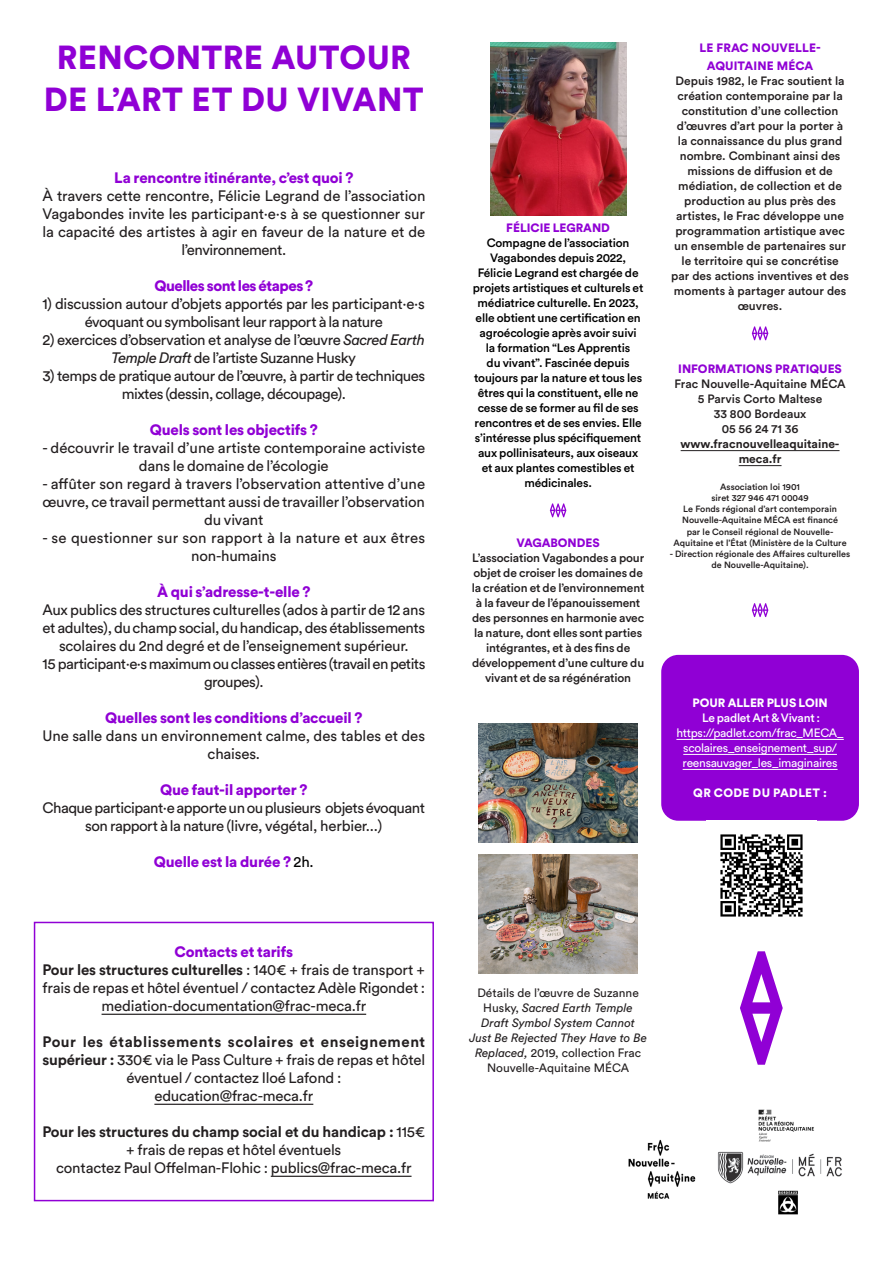
<style>
.page{position:relative;width:893px;height:1263px;background:#fff}
.page>*{position:absolute;margin:0;border:0;box-sizing:border-box;transform-origin:0 0}
.Gros-titre{font:900 33px/42px "Circular Std";letter-spacing:.01em;color:#9000d5;text-align:center}
.Texte-courant{font:15px/18px "Circular Std";letter-spacing:-.015em;color:#231f20;text-align:center}
.Texte-courant-2{font:15px/18px "Circular Std";letter-spacing:-.035em;color:#231f20;text-align:center}
.Texte-courant-3{font:900 15px "Circular Std";letter-spacing:-.01em;color:#9000d5}
.Texte-courant-4{font:700 15px/18px "Circular Std";letter-spacing:-.01em;color:#231f20;text-align:center}
.Texte-courant-5{font:15px/18px "Circular Std";letter-spacing:.01em;color:#231f20;text-align:center}
.Texte-courant-6{font:900 15px "Circular Std";letter-spacing:-.03em;color:#9000d5}
.Infos-pratiques{font:500 12px/15px "Circular Std";color:#231f20;text-align:center}
.Texte-courant-7{font:500 12px/15px "Circular Std";letter-spacing:-.01em;color:#000;text-align:center}
.Texte-courant-8{font:500 12px/15px "Circular Std";letter-spacing:-.01em;color:#231f20;text-align:center}
.Infos-pratiques-2{font:italic 12px/15px "Circular Std";color:#231f20;text-align:center}
.Texte-courant-9{font:12px/15px "Circular Std";letter-spacing:-.02em;color:#fff;text-align:center}
.Infos-pratiques-3{font:900 12px/18px "Circular Std";color:#9000d5;text-align:center}
.Infos-pratiques-4{font:700 12px/15px "Circular Std";color:#231f20;text-align:center}
.Texte-courant-10{font:900 12px "Circular Std";color:#9000d5}
.Texte-courant-11{font:500 12px "Circular Std";letter-spacing:-.02em;color:#fff}
.Texte-courant-12{font:900 12px "Circular Std";color:#fff}
.Infos-pratiques-5{font:900 12px "Circular Std";letter-spacing:.025em;color:#fff}
.texte-mentions-légales{font:500 9px/11.2px "Circular Std";color:#231f20;text-align:center}
.s1{font-style:italic}
.s2{font-weight:400;color:#000}
.s3{font-weight:700}
.s4{font-weight:400}
.s5{font-style:normal}
</style>
<div class="page">
<div style="left:661px;top:655px;width:198px;height:166px;background:#9000d5;border-radius:17px"></div>
<hr style="left:102px;top:1014px;width:264px;height:1px;background:#231f20">
<hr style="left:154px;top:1104px;width:159px;height:1px;background:#231f20">
<hr style="left:271px;top:1176px;width:141px;height:1px;background:#231f20">
<svg style="left:550px;top:503px;width:16px;height:14px"></svg>
<hr style="left:681px;top:450px;width:158px;height:1px;background:#231f20">
<hr style="left:739px;top:465px;width:42px;height:1px;background:#231f20">
<hr style="left:676px;top:739px;width:168px;height:1px;background:#fff">
<hr style="left:683px;top:754px;width:154px;height:1px;background:#fff">
<hr style="left:683px;top:769px;width:154px;height:1px;background:#fff">
<svg style="left:752px;top:326px;width:16px;height:14px"></svg>
<svg style="left:752px;top:603px;width:16px;height:14px"></svg>
<img style="left:490px;top:43px;width:136px;height:173px">
<svg style="left:740px;top:951px;width:43px;height:114px"></svg>
<img style="left:758px;top:1109px;width:56px;height:33px">
<img style="left:717px;top:1151px;width:125px;height:33px">
<img style="left:778px;top:1190px;width:20px;height:25px">
<img style="left:479px;top:724px;width:158px;height:119px">
<img style="left:479px;top:855px;width:158px;height:119px">
<div style="left:34px;top:922px;width:400px;height:279px;border:2px solid #9000d5"></div>
<img style="left:720px;top:834px;width:83px;height:83px">
<img style="left:628px;top:1139px;width:68px;height:60px">
<p class="Gros-titre" style="left:44px;top:36px;width:381px">RENCONTRE AUTOUR<br>DE L’ART ET DU VIVANT</p>
<p class="Texte-courant-3" style="left:114px;top:168px;width:241px">La rencontre itinérante, c’est quoi ?</p>
<p class="Texte-courant" style="left:43px;top:187px;width:384px">À travers cette rencontre, Félicie Legrand de l’association Vagabondes invite les participant·e·s à se questionner sur la capacité des artistes à agir en faveur de la nature et de l’environnement.</p>
<p class="Texte-courant-6" style="left:154px;top:276px;width:160px">Quelles sont les étapes ?</p>
<p class="Texte-courant" style="left:43px;top:295px;width:384px">1) discussion autour d’objets apportés par les participant·e·s évoquant ou symbolisant leur rapport à la nature</p>
<p class="Texte-courant" style="left:43px;top:331px;width:384px">2) exercices d’observation et analyse de l’œuvre <span class="s1">Sacred Earth<br>Temple Draft</span> de l’artiste Suzanne Husky</p>
<p class="Texte-courant-2" style="left:43px;top:367px;width:384px">3) temps de pratique autour de l’œuvre, à partir de techniques mixtes (dessin, collage, découpage).</p>
<p class="Texte-courant-3" style="left:150px;top:420px;width:170px">Quels sont les objectifs ?</p>
<p class="Texte-courant" style="left:43px;top:439px;width:384px">- découvrir le travail d’une artiste contemporaine activiste dans le domaine de l’écologie</p>
<p class="Texte-courant" style="left:43px;top:475px;width:384px">- affûter son regard à travers l’observation attentive d’une œuvre, ce travail permettant aussi de travailler l’observation du vivant</p>
<p class="Texte-courant-5" style="left:43px;top:529px;width:384px">- se questionner sur son rapport à la nature et aux êtres non-humains</p>
<p class="Texte-courant-3" style="left:157px;top:582px;width:155px">À qui s’adresse-t-elle ?</p>
<p class="Texte-courant" style="left:43px;top:601px;width:384px">Aux publics des structures culturelles (ados à partir de 12 ans et adultes), du champ social, du handicap, des établissements scolaires du 2nd degré et de l’enseignement supérieur.</p>
<p class="Texte-courant-2" style="left:43px;top:655px;width:384px">15 participant·e·s maximum ou classes entières (travail en petits groupes).</p>
<p class="Texte-courant-3" style="left:105px;top:708px;width:259px">Quelles sont les conditions d’accueil ?</p>
<p class="Texte-courant" style="left:43px;top:727px;width:384px">Une salle dans un environnement calme, des tables et des chaises.</p>
<p class="Texte-courant-3" style="left:160px;top:780px;width:149px">Que faut-il apporter ?</p>
<p class="Texte-courant-2" style="left:43px;top:799px;width:384px">Chaque participant·e apporte un ou plusieurs objets évoquant son rapport à la nature (livre, végétal, herbier...)</p>
<p class="Texte-courant-3" style="left:154px;top:852px;width:161px">Quelle est la durée ? <span class="s2">2h.</span></p>
<p class="Texte-courant-3" style="left:175px;top:942px;width:120px">Contacts et tarifs</p>
<p class="Texte-courant" style="left:43px;top:961px;width:384px"><span class="s3">Pour les structures culturelles</span> : 140€ + frais de transport + frais de repas et hôtel éventuel / contactez Adèle Rigondet : mediation-documentation@frac-meca.fr</p>
<p class="Texte-courant" style="left:43px;top:1033px;width:384px"><span class="s3">Pour les établissements scolaires et enseignement supérieur :</span> 330€ via le Pass Culture + frais de repas et hôtel éventuel / contactez Iloé Lafond :</p>
<p class="Texte-courant" style="left:154px;top:1087px;width:160px">education@frac-meca.fr</p>
<p class="Texte-courant-4" style="left:43px;top:1123px;width:384px">Pour les structures du champ social et du handicap : <span class="s4">115€ + frais de repas et hôtel éventuels</span></p>
<p class="Texte-courant" style="left:56px;top:1159px;width:357px">contactez Paul Offelman-Flohic : publics@frac-meca.fr</p>
<p class="Texte-courant-10" style="left:506px;top:220px;width:105px">FÉLICIE LEGRAND</p>
<p class="Texte-courant-7" style="left:473px;top:235px;width:172px">Compagne de l’association<br>Vagabondes depuis 2022,<br>Félicie Legrand est chargée de projets artistiques et culturels et médiatrice culturelle. En 2023, elle obtient une certification en agroécologie après avoir suivi<br>la formation “Les Apprentis<br>du vivant”. Fascinée depuis toujours par la nature et tous les êtres qui la constituent, elle ne cesse de se former au fil de ses rencontres et de ses envies. Elle s’intéresse plus spécifiquement aux pollinisateurs, aux oiseaux et aux plantes comestibles et médicinales.</p>
<p class="Texte-courant-10" style="left:516px;top:535px;width:85px">VAGABONDES</p>
<p class="Texte-courant-8" style="left:472px;top:550px;width:174px">L’association Vagabondes a pour objet de croiser les domaines de la création et de l’environnement à la faveur de l’épanouissement des personnes en harmonie avec la nature, dont elles sont parties intégrantes, et à des fins de développement d’une culture du vivant et de sa régénération</p>
<p class="Infos-pratiques-3" style="left:699px;top:39px;width:123px">LE FRAC NOUVELLE-<br>AQUITAINE MÉCA</p>
<p class="Infos-pratiques" style="left:671px;top:73px;width:179px">Depuis 1982, le Frac soutient la création contemporaine par la constitution d’une collection d’œuvres d’art pour la porter à la connaissance du plus grand nombre. Combinant ainsi des missions de diffusion et de médiation, de collection et de production au plus près des artistes, le Frac développe une programmation artistique avec un ensemble de partenaires sur le territoire qui se concrétise par des actions inventives et des moments à partager autour des œuvres.</p>
<p class="Infos-pratiques-3" style="left:678px;top:360px;width:165px">INFORMATIONS PRATIQUES</p>
<p class="Infos-pratiques" style="left:674px;top:376px;width:173px">Frac Nouvelle-Aquitaine MÉCA</p>
<p class="Infos-pratiques" style="left:698px;top:391px;width:126px">5 Parvis Corto Maltese</p>
<p class="Infos-pratiques" style="left:714px;top:406px;width:94px">33 800 Bordeaux</p>
<p class="Infos-pratiques" style="left:722px;top:421px;width:78px">05 56 24 71 36</p>
<p class="Infos-pratiques-4" style="left:681px;top:436px;width:160px">www.fracnouvelleaquitaine&shy;meca.fr</p>
<p class="texte-mentions-légales" style="left:711px;top:481px;width:99px">Association loi 1901 siret 327 946 471 00049</p>
<p class="texte-mentions-légales" style="left:682px;top:503px;width:157px;text-align:left">Le Fonds régional d’art contemporain<br>Nouvelle-Aquitaine MÉCA est financé</p>
<p class="texte-mentions-légales" style="left:674px;top:526px;width:175px">par le Conseil régional de Nouvelle-<br>Aquitaine et l’État (Ministère de la Culture</p>
<p class="texte-mentions-légales" style="left:670px;top:548px;width:182px">- Direction régionale des Affaires culturelles de Nouvelle-Aquitaine).</p>
<p class="Texte-courant-12" style="left:692px;top:695px;width:137px">POUR ALLER PLUS LOIN</p>
<p class="Texte-courant-11" style="left:702px;top:710px;width:120px">Le padlet Art &amp; Vivant :</p>
<p class="Texte-courant-9" style="left:676px;top:725px;width:169px">https://padlet.com/frac_MECA_ scolaires_enseignement_sup/ reensauvager_les_imaginaires</p>
<p class="Infos-pratiques-5" style="left:693px;top:785px;width:135px">QR CODE DU PADLET :</p>
<p class="Infos-pratiques-2" style="left:469px;top:985px;width:179px"><span class="s5">Détails de l’œuvre de Suzanne<br>Husky,</span> Sacred Earth Temple<br>Draft Symbol System Cannot<br>Just Be Rejected They Have to Be<br>Replaced, <span class="s5">2019, collection Frac<br>Nouvelle-Aquitaine MÉCA</span></p>
</div>
